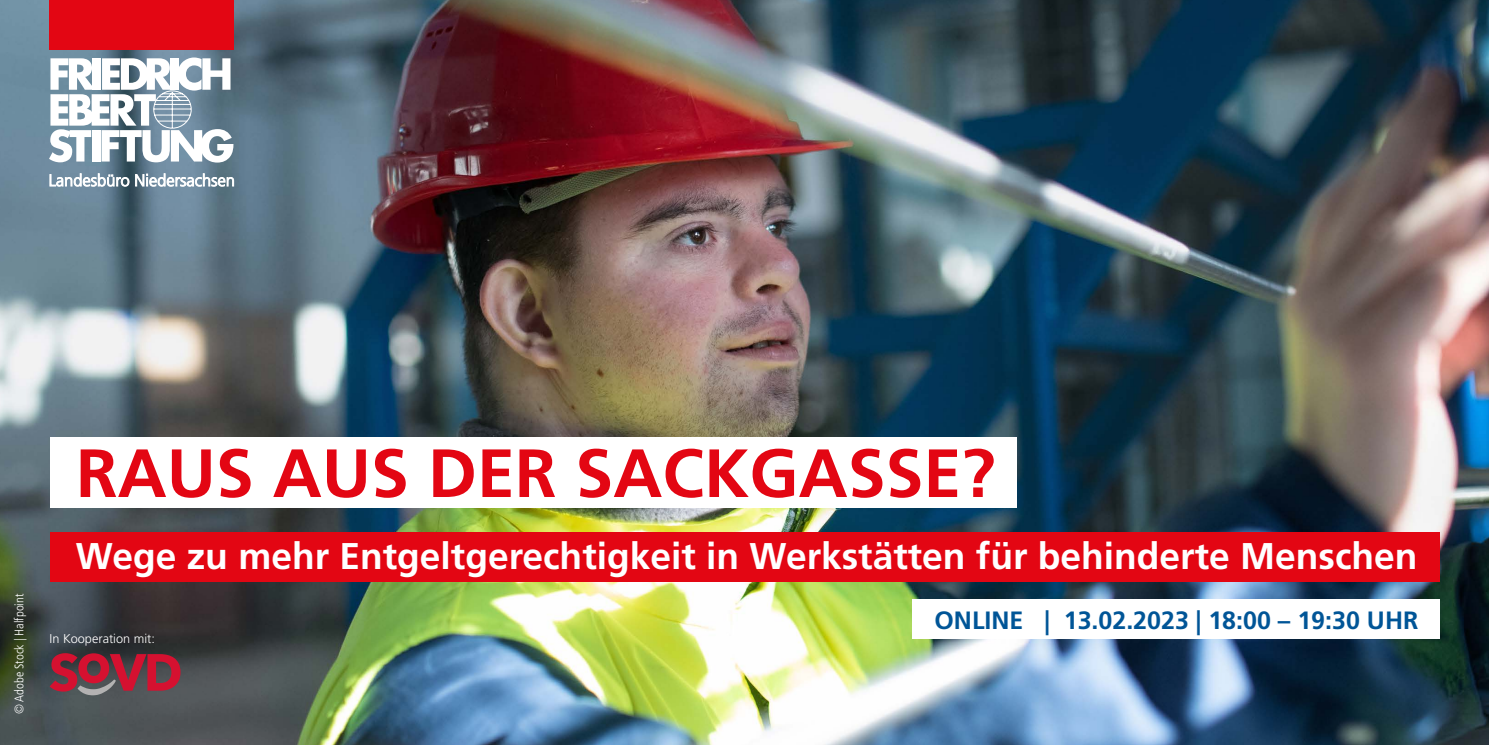
<style>
.page{position:relative;width:1489px;height:745px;background:#fff}
.page>*{position:absolute;margin:0;border:0;box-sizing:border-box;transform-origin:0 0}
.t1{font:700 68px "Frutiger LT Std";color:#e30613}
.t2{font:700 37px "Frutiger LT Std";color:#fff}
.t3{font:700 25px "Frutiger LT Std";color:#005597}
.t4{font:300 12.75px "Frutiger LT Std";color:#fff}
.t5{font:300 condensed 12.5px "Frutiger LT Std";color:#fff}
</style>
<div class="page">
<img style="left:0;top:0;width:1488px;height:744px">
<div style="left:50px;top:0;width:184px;height:50px;background:#e30613"></div>
<div style="left:50px;top:437px;width:966px;height:70px;background:#fff"></div>
<div style="left:50px;top:531px;width:1389px;height:49px;background:#e30613"></div>
<div style="left:911px;top:599px;width:528px;height:40px;background:#fff"></div>
<svg style="left:49px;top:57px;width:184px;height:105px"></svg>
<svg style="left:49px;top:173px;width:185px;height:14px"></svg>
<svg style="left:50px;top:652px;width:130px;height:43px;background:#8a3343"></svg>
<p class="t5" style="left:12px;top:713px;width:121px;rotate:-90deg">© Adobe Stock | Halfpoint</p>
<h1 class="t1" style="left:76px;top:433px;width:920px">RAUS AUS DER SACKGASSE?</h1>
<p class="t2" style="left:76px;top:533px;width:1342px">Wege zu mehr Entgeltgerechtigkeit in Werkstätten für behinderte Menschen</p>
<p class="t3" style="left:934px;top:605px;width:485px">ONLINE | 13.02.2023 | 18:00 – 19:30 UHR</p>
<p class="t4" style="left:50px;top:631px;width:107px">In Kooperation mit:</p>
</div>
